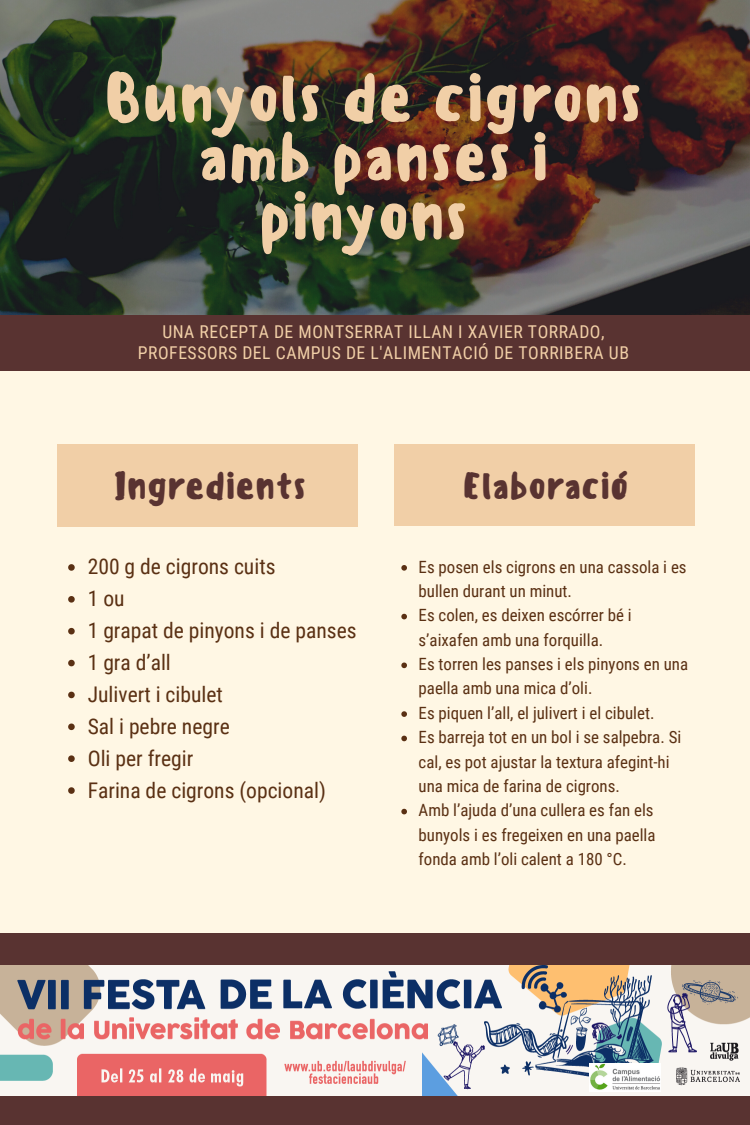
<style>
.page{position:relative;width:750px;height:1125px;background:#fff7e4}
.page>*{position:absolute;margin:0;border:0;box-sizing:border-box;transform-origin:0 0}
.t1{font:500 65.25px/59px "Sensei";color:#f1cfa7;text-align:center}
.t2{font:500 36.88px "Sensei";color:#593331}
.t3{font:21.62px "Roboto Condensed";color:#5a3013}
.t4{font:17.62px/20.6px "Roboto Condensed";letter-spacing:.03em;color:#f1cfa7;text-align:center}
.t5{font:16.88px/24.4px "Roboto Condensed";color:#5a3013}
</style>
<div class="page">
<img style="left:0;top:0;width:750px;height:316px">
<div style="left:0;top:316px;width:750px;height:55px;background:#593331"></div>
<div style="left:0;top:934px;width:750px;height:191px;background:#593331"></div>
<img style="left:0;top:966px;width:750px;height:129px">
<div style="left:57px;top:445px;width:301px;height:81px;background:#f1cfa7"></div>
<svg style="left:68px;top:564px;width:7px;height:7px"></svg>
<svg style="left:68px;top:596px;width:7px;height:7px"></svg>
<svg style="left:68px;top:628px;width:7px;height:6px"></svg>
<svg style="left:68px;top:660px;width:7px;height:6px"></svg>
<svg style="left:68px;top:692px;width:7px;height:6px"></svg>
<svg style="left:68px;top:724px;width:7px;height:6px"></svg>
<svg style="left:68px;top:755px;width:7px;height:7px"></svg>
<svg style="left:68px;top:787px;width:7px;height:7px"></svg>
<svg style="left:401px;top:565px;width:6px;height:6px"></svg>
<svg style="left:401px;top:614px;width:6px;height:5px"></svg>
<svg style="left:401px;top:663px;width:6px;height:5px"></svg>
<svg style="left:401px;top:711px;width:6px;height:6px"></svg>
<svg style="left:401px;top:736px;width:6px;height:5px"></svg>
<svg style="left:401px;top:809px;width:6px;height:5px"></svg>
<div style="left:394px;top:444px;width:301px;height:82px;background:#f1cfa7"></div>
<img style="left:590px;top:1063px;width:71px;height:28px">
<p class="t1" style="left:104px;top:69px;width:540px">Bunyols de cigrons amb panses i pinyons</p>
<p class="t4" style="left:138px;top:322px;width:493px">UNA RECEPTA DE MONTSERRAT ILLAN I XAVIER TORRADO,<br>PROFESSORS DEL CAMPUS DE L'ALIMENTACIÓ DE TORRIBERA UB</p>
<p class="t2" style="left:114px;top:464px;width:194px">Ingredients</p>
<p class="t2" style="left:463px;top:464px;width:168px">Elaboració</p>
<p class="t3" style="left:88px;top:554px;width:189px">200 g de cigrons cuits</p>
<p class="t3" style="left:88px;top:586px;width:38px">1 ou</p>
<p class="t3" style="left:88px;top:618px;width:270px">1 grapat de pinyons i de panses</p>
<p class="t3" style="left:88px;top:650px;width:85px">1 gra d’all</p>
<p class="t3" style="left:88px;top:682px;width:137px">Julivert i cibulet</p>
<p class="t3" style="left:88px;top:714px;width:144px">Sal i pebre negre</p>
<p class="t3" style="left:88px;top:746px;width:107px">Oli per fregir</p>
<p class="t3" style="left:88px;top:778px;width:240px">Farina de cigrons (opcional)</p>
<p class="t5" style="left:419px;top:555px;width:270px">Es posen els cigrons en una cassola i es bullen durant un minut.</p>
<p class="t5" style="left:419px;top:603px;width:215px">Es colen, es deixen escórrer bé i s’aixafen amb una forquilla.</p>
<p class="t5" style="left:419px;top:652px;width:271px">Es torren les panses i els pinyons en una paella amb una mica d’oli.</p>
<p class="t5" style="left:419px;top:701px;width:237px">Es piquen l’all, el julivert i el cibulet.</p>
<p class="t5" style="left:419px;top:725px;width:264px">Es barreja tot en un bol i se salpebra. Si cal, es pot ajustar la textura afegint-hi una mica de farina de cigrons.</p>
<p class="t5" style="left:419px;top:798px;width:238px;text-align:justify">Amb l’ajuda d’una cullera es fan els bunyols i es fregeixen en una paella fonda amb l’oli calent a 180 °C.</p>
</div>
